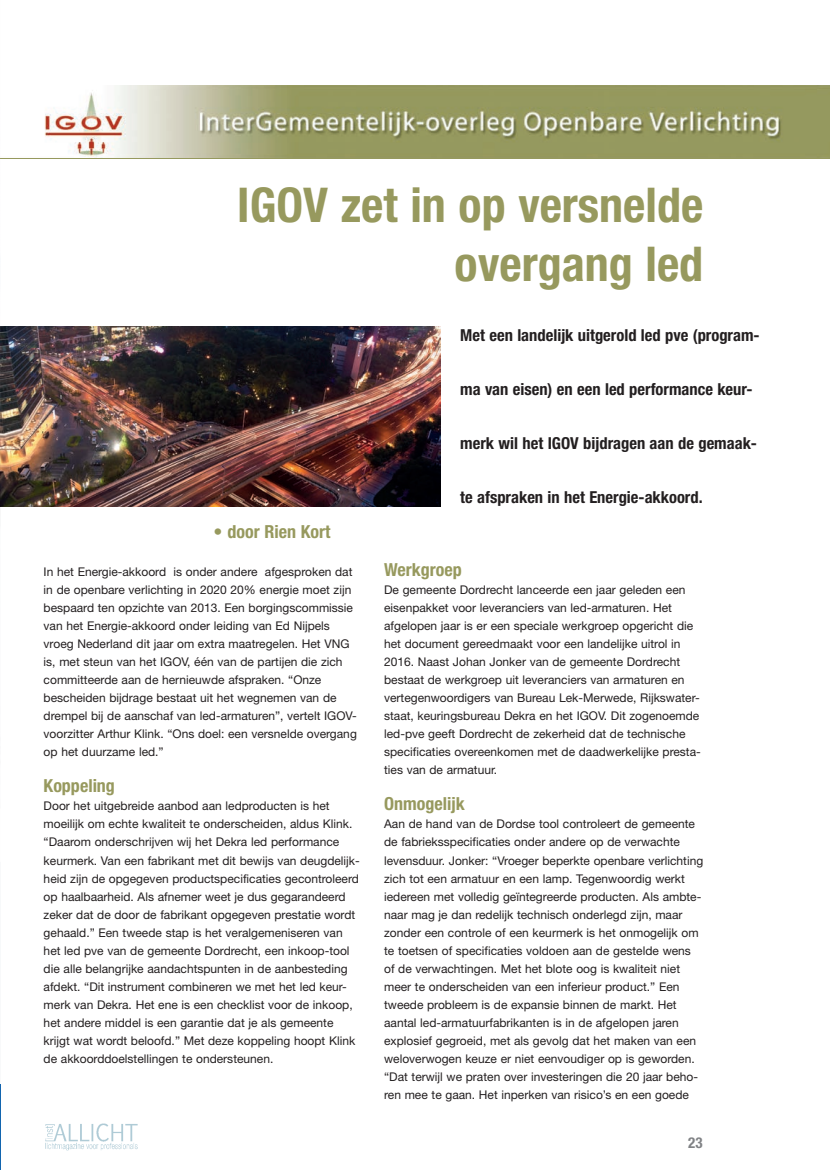
<style>
.page{position:relative;width:830px;height:1170px;background:#fff}
.page>*{position:absolute;margin:0;border:0;box-sizing:border-box;transform-origin:0 0}
.t1{font:700 condensed 48px/58.5px "Helvetica Neue LT Std";color:#97995e;text-align:right}
.t2{font:700 condensed 18px "Helvetica Neue LT Std";color:#97995e}
.t3{font:700 condensed 16.5px "Helvetica Neue LT Std";color:#231f20}
.t4{font:700 condensed 15px "Helvetica Neue LT Std";color:#808285}
.t5{font:12px/18px "Helvetica Neue LT Std";color:#231f20}
</style>
<div class="page">
<img style="left:45px;top:1123px;width:93px;height:28px">
<img style="left:44px;top:85px;width:785px;height:73px">
<img style="left:1px;top:326px;width:439px;height:180px">
<img style="left:0;top:326px;width:1px;height:181px">
<hr style="left:0;top:1084px;width:1px;height:85px;background:#1265af">
<h1 class="t1" style="left:237px;top:175px;width:467px">IGOV zet in op versnelde overgang led</h1>
<h3 class="t3" style="left:460px;top:325px;width:301px">Met een landelijk uitgerold led pve (program-</h3>
<h3 class="t3" style="left:460px;top:379px;width:293px">ma van eisen) en een led performance keur-</h3>
<h3 class="t3" style="left:460px;top:433px;width:298px">merk wil het IGOV bijdragen aan de gemaak-</h3>
<h3 class="t3" style="left:460px;top:487px;width:244px">te afspraken in het Energie-akkoord.</h3>
<h2 class="t2" style="left:213px;top:520px;width:118px">• door Rien Kort</h2>
<p class="t5" style="left:44px;top:563px;width:314px">In het Energie-akkoord is onder andere afgesproken dat in de openbare verlichting in 2020 20% energie moet zijn bespaard ten opzichte van 2013. Een borgingscommissie van het Energie-akkoord onder leiding van Ed Nijpels vroeg Nederland dit jaar om extra maatregelen. Het VNG is, met steun van het IGOV, één van de partijen die zich committeerde aan de hernieuwde afspraken. “Onze bescheiden bijdrage bestaat uit het wegnemen van de drempel bij de aanschaf van led-armaturen”, vertelt IGOV&shy;voorzitter Arthur Klink. “Ons doel: een versnelde overgang op het duurzame led.”</p>
<h2 class="t2" style="left:44px;top:775px;width:73px">Koppeling</h2>
<p class="t5" style="left:44px;top:797px;width:317px">Door het uitgebreide aanbod aan ledproducten is het moeilijk om echte kwaliteit te onderscheiden, aldus Klink. “Daarom onderschrijven wij het Dekra led performance keurmerk. Van een fabrikant met dit bewijs van deugdelijk&shy;heid zijn de opgegeven productspecificaties gecontroleerd op haalbaarheid. Als afnemer weet je dus gegarandeerd zeker dat de door de fabrikant opgegeven prestatie wordt gehaald.” Een tweede stap is het veralgemeniseren van het led pve van de gemeente Dordrecht, een inkoop-tool die alle belangrijke aandachtspunten in de aanbesteding afdekt. “Dit instrument combineren we met het led keur&shy;merk van Dekra. Het ene is een checklist voor de inkoop, het andere middel is een garantie dat je als gemeente krijgt wat wordt beloofd.” Met deze koppeling hoopt Klink de akkoorddoelstellingen te ondersteunen.</p>
<h2 class="t2" style="left:384px;top:559px;width:79px">Werkgroep</h2>
<p class="t5" style="left:384px;top:581px;width:318px">De gemeente Dordrecht lanceerde een jaar geleden een eisenpakket voor leveranciers van led-armaturen. Het afgelopen jaar is er een speciale werkgroep opgericht die het document gereedmaakt voor een landelijke uitrol in 2016. Naast Johan Jonker van de gemeente Dordrecht bestaat de werkgroep uit leveranciers van armaturen en vertegenwoordigers van Bureau Lek-Merwede, Rijkswater&shy;staat, keuringsbureau Dekra en het IGOV. Dit zogenoemde led-pve geeft Dordrecht de zekerheid dat de technische specificaties overeenkomen met de daadwerkelijke presta&shy;ties van de armatuur.</p>
<h2 class="t2" style="left:384px;top:793px;width:82px">Onmogelijk</h2>
<p class="t5" style="left:384px;top:815px;width:320px">Aan de hand van de Dordse tool controleert de gemeente de fabrieksspecificaties onder andere op de verwachte levensduur. Jonker: “Vroeger beperkte openbare verlichting zich tot een armatuur en een lamp. Tegenwoordig werkt iedereen met volledig geïntegreerde producten. Als ambte&shy;naar mag je dan redelijk technisch onderlegd zijn, maar zonder een controle of een keurmerk is het onmogelijk om te toetsen of specificaties voldoen aan de gestelde wens of de verwachtingen. Met het blote oog is kwaliteit niet meer te onderscheiden van een inferieur product.” Een tweede probleem is de expansie binnen de markt. Het aantal led-armatuurfabrikanten is in de afgelopen jaren explosief gegroeid, met als gevolg dat het maken van een weloverwogen keuze er niet eenvoudiger op is geworden. “Dat terwijl we praten over investeringen die 20 jaar beho&shy;ren mee te gaan. Het inperken van risico’s en een goede</p>
<p class="t4" style="left:688px;top:1133px;width:16px">23</p>
</div>
